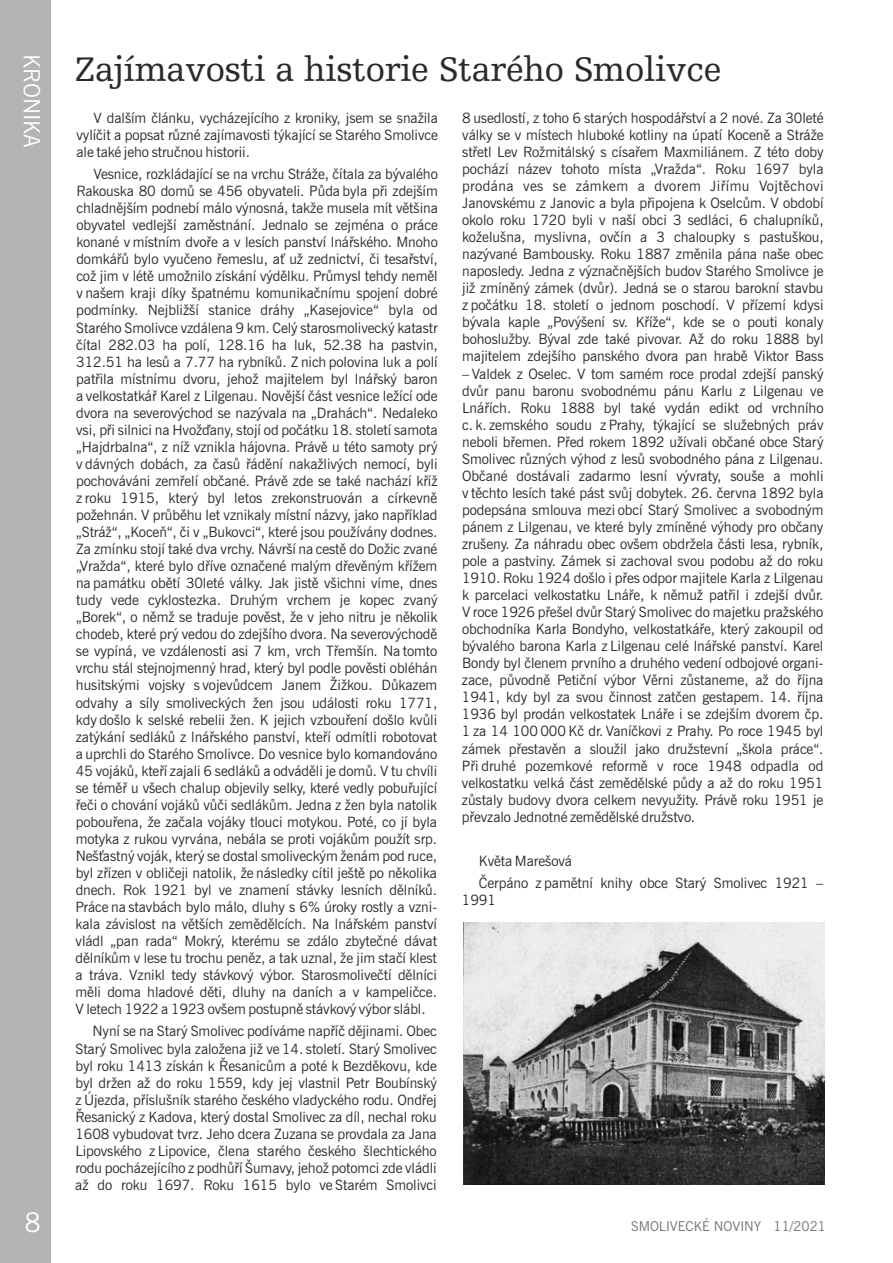
<style>
.page{position:relative;width:893px;height:1263px;background:#fff}
.page>*{position:absolute;margin:0;border:0;box-sizing:border-box;transform-origin:0 0}
.t1{font:36px "Humanist Slabserif 712 AT";letter-spacing:-.005em;color:#2b2a29}
.t2{font:27px "News Gothic AT";color:#fefefe}
.t3{font:22.5px "News Gothic AT";color:#fefefe}
.t4{font:14.25px/17.1px "News Gothic AT";letter-spacing:-.005em;color:#2b2a29;text-align:justify}
.t5{font:13.5px "News Gothic AT";color:#727271}
</style>
<div class="page">
<div style="left:0;top:0;width:51px;height:1263px;background:#b2b3b3"></div>
<img style="left:463px;top:923px;width:362px;height:261px">
<h3 class="t3" style="left:40px;top:54px;width:95px;rotate:90deg">KRONIKA</h3>
<h2 class="t2" style="left:24px;top:1212px;width:18px">8</h2>
<h1 class="t1" style="left:75px;top:55px;width:648px">Zajímavosti a historie Starého Smolivce</h1>
<p class="t4" style="left:77px;top:111px;width:363px;text-indent:17px">V dalším článku, vycházejícího z kroniky, jsem se snažila vylíčit a popsat různé zajímavosti týkající se Starého Smolivce ale také jeho stručnou historii.</p>
<p class="t4" style="left:76px;top:167px;width:364px;text-indent:18px">Vesnice, rozkládající se na vrchu Stráže, čítala za bývalého Rakouska 80 domů se 456 obyvateli. Půda byla při zdejším chladnějším podnebí málo výnosná, takže musela mít většina obyvatel vedlejší zaměstnání. Jednalo se zejména o práce konané v místním dvoře a v lesích panství lnářského. Mnoho domkářů bylo vyučeno řemeslu, ať už zednictví, či tesařství, což jim v létě umožnilo získání výdělku. Průmysl tehdy neměl v našem kraji díky špatnému komunikačnímu spojení dobré podmínky. Nejbližší stanice dráhy „Kasejovice“ byla od Starého Smolivce vzdálena 9 km. Celý starosmolivecký katastr čítal 282.03 ha polí, 128.16 ha luk, 52.38 ha pastvin, 312.51 ha lesů a 7.77 ha rybníků. Z nich polovina luk a polí patřila místnímu dvoru, jehož majitelem byl lnářský baron a velkostatkář Karel z Lilgenau. Novější část vesnice ležící ode dvora na severovýchod se nazývala na „Drahách“. Nedaleko vsi, při silnici na Hvožďany, stojí od počátku 18. století samota „Hajdrbalna“, z níž vznikla hájovna. Právě u této samoty prý v dávných dobách, za časů řádění nakažlivých nemocí, byli pochováváni zemřelí občané. Právě zde se také nachází kříž z roku 1915, který byl letos zrekonstruován a církevně požehnán. V průběhu let vznikaly místní názvy, jako například „Stráž“, „Koceň“, či v „Bukovci“, které jsou používány dodnes.<br>Za zmínku stojí také dva vrchy. Návrší na cestě do Dožic zvané „Vražda“, které bylo dříve označené malým dřevěným křížem na památku obětí 30leté války. Jak jistě všichni víme, dnes tudy vede cyklostezka. Druhým vrchem je kopec zvaný „Borek“, o němž se traduje pověst, že v jeho nitru je několik chodeb, které prý vedou do zdejšího dvora. Na severovýchodě se vypíná, ve vzdálenosti asi 7 km, vrch Třemšín. Na tomto vrchu stál stejnojmenný hrad, který byl podle pověsti obléhán husitskými vojsky s vojevůdcem Janem Žižkou. Důkazem odvahy a síly smoliveckých žen jsou události roku 1771, kdy došlo k selské rebelii žen. K jejich vzbouření došlo kvůli zatýkání sedláků z lnářského panství, kteří odmítli robotovat a uprchli do Starého Smolivce. Do vesnice bylo komandováno 45 vojáků, kteří zajali 6 sedláků a odváděli je domů. V tu chvíli se téměř u všech chalup objevily selky, které vedly pobuřující řeči o chování vojáků vůči sedlákům. Jedna z žen byla natolik pobouřena, že začala vojáky tlouci motykou. Poté, co jí byla motyka z rukou vyrvána, nebála se proti vojákům použít srp.<br>Nešťastný voják, který se dostal smoliveckým ženám pod ruce, byl zřízen v obličeji natolik, že následky cítil ještě po několika dnech. Rok 1921 byl ve znamení stávky lesních dělníků.<br>Práce na stavbách bylo málo, dluhy s 6% úroky rostly a vzni&shy;kala závislost na větších zemědělcích. Na lnářském panství vládl „pan rada“ Mokrý, kterému se zdálo zbytečné dávat dělníkům v lese tu trochu peněz, a tak uznal, že jim stačí klest a tráva. Vznikl tedy stávkový výbor. Starosmolivečtí dělníci měli doma hladové děti, dluhy na daních a v kampeličce.<br>V letech 1922 a 1923 ovšem postupně stávkový výbor slábl.</p>
<p class="t4" style="left:75px;top:1024px;width:363px;text-indent:17px">Nyní se na Starý Smolivec podíváme napříč dějinami. Obec Starý Smolivec byla založena již ve 14. století. Starý Smolivec byl roku 1413 získán k Řesanicům a poté k Bezděkovu, kde byl držen až do roku 1559, kdy jej vlastnil Petr Boubínský z Újezda, příslušník starého českého vladyckého rodu. Ondřej Řesanický z Kadova, který dostal Smolivec za díl, nechal roku 1608 vybudovat tvrz. Jeho dcera Zuzana se provdala za Jana Lipovského z Lipovice, člena starého českého šlechtického rodu pocházejícího z podhůří Šumavy, jehož potomci zde vládli až do roku 1697. Roku 1615 bylo ve Starém Smolivci</p>
<p class="t4" style="left:462px;top:111px;width:363px">8 usedlostí, z toho 6 starých hospodářství a 2 nové. Za 30leté války se v místech hluboké kotliny na úpatí Koceně a Stráže střetl Lev Rožmitálský s císařem Maxmiliánem. Z této doby pochází název tohoto místa „Vražda“. Roku 1697 byla prodána ves se zámkem a dvorem Jiřímu Vojtěchovi Janovskému z Janovic a byla připojena k Oselcům. V období okolo roku 1720 byli v naší obci 3 sedláci, 6 chalupníků, koželušna, myslivna, ovčín a 3 chaloupky s pastuškou, nazývané Bambousky. Roku 1887 změnila pána naše obec naposledy. Jedna z význačnějších budov Starého Smolivce je již zmíněný zámek (dvůr). Jedná se o starou barokní stavbu z počátku 18. století o jednom poschodí. V přízemí kdysi bývala kaple „Povýšení sv. Kříže“, kde se o pouti konaly bohoslužby. Býval zde také pivovar. Až do roku 1888 byl majitelem zdejšího panského dvora pan hrabě Viktor Bass</p>
<p class="t4" style="left:462px;top:366px;width:363px">– Valdek z Oselec. V tom samém roce prodal zdejší panský dvůr panu baronu svobodnému pánu Karlu z Lilgenau ve Lnářích. Roku 1888 byl také vydán edikt od vrchního c. k. zemského soudu z Prahy, týkající se služebných práv neboli břemen. Před rokem 1892 užívali občané obce Starý Smolivec různých výhod z lesů svobodného pána z Lilgenau.<br>Občané dostávali zadarmo lesní vývraty, souše a mohli v těchto lesích také pást svůj dobytek. 26. června 1892 byla podepsána smlouva mezi obcí Starý Smolivec a svobodným pánem z Lilgenau, ve které byly zmíněné výhody pro občany zrušeny. Za náhradu obec ovšem obdržela části lesa, rybník, pole a pastviny. Zámek si zachoval svou podobu až do roku 1910. Roku 1924 došlo i přes odpor majitele Karla z Lilgenau k parcelaci velkostatku Lnáře, k němuž patřil i zdejší dvůr.<br>V roce 1926 přešel dvůr Starý Smolivec do majetku pražského obchodníka Karla Bondyho, velkostatkáře, který zakoupil od bývalého barona Karla z Lilgenau celé lnářské panství. Karel Bondy byl členem prvního a druhého vedení odbojové organi&shy;zace, původně Petiční výbor Věrni zůstaneme, až do října 1941, kdy byl za svou činnost zatčen gestapem. 14. října 1936 byl prodán velkostatek Lnáře i se zdejším dvorem čp.<br>1 za 14 100 000 Kč dr. Vaníčkovi z Prahy. Po roce 1945 byl zámek přestavěn a sloužil jako družstevní „škola práce“.<br>Při druhé pozemkové reformě v roce 1948 odpadla od velkostatku velká část zemědělské půdy a až do roku 1951 zůstaly budovy dvora celkem nevyužity. Právě roku 1951 je převzalo Jednotné zemědělské družstvo.</p>
<p class="t4" style="left:479px;top:851px;width:346px;line-height:22.2px">Květa Marešová<br>Čerpáno z pamětní knihy obce Starý Smolivec 1921 –</p>
<p class="t4" style="left:462px;top:893px;width:36px">1991</p>
<p class="t5" style="left:631px;top:1221px;width:196px">SMOLIVECKÉ NOVINY 11/2021</p>
</div>
